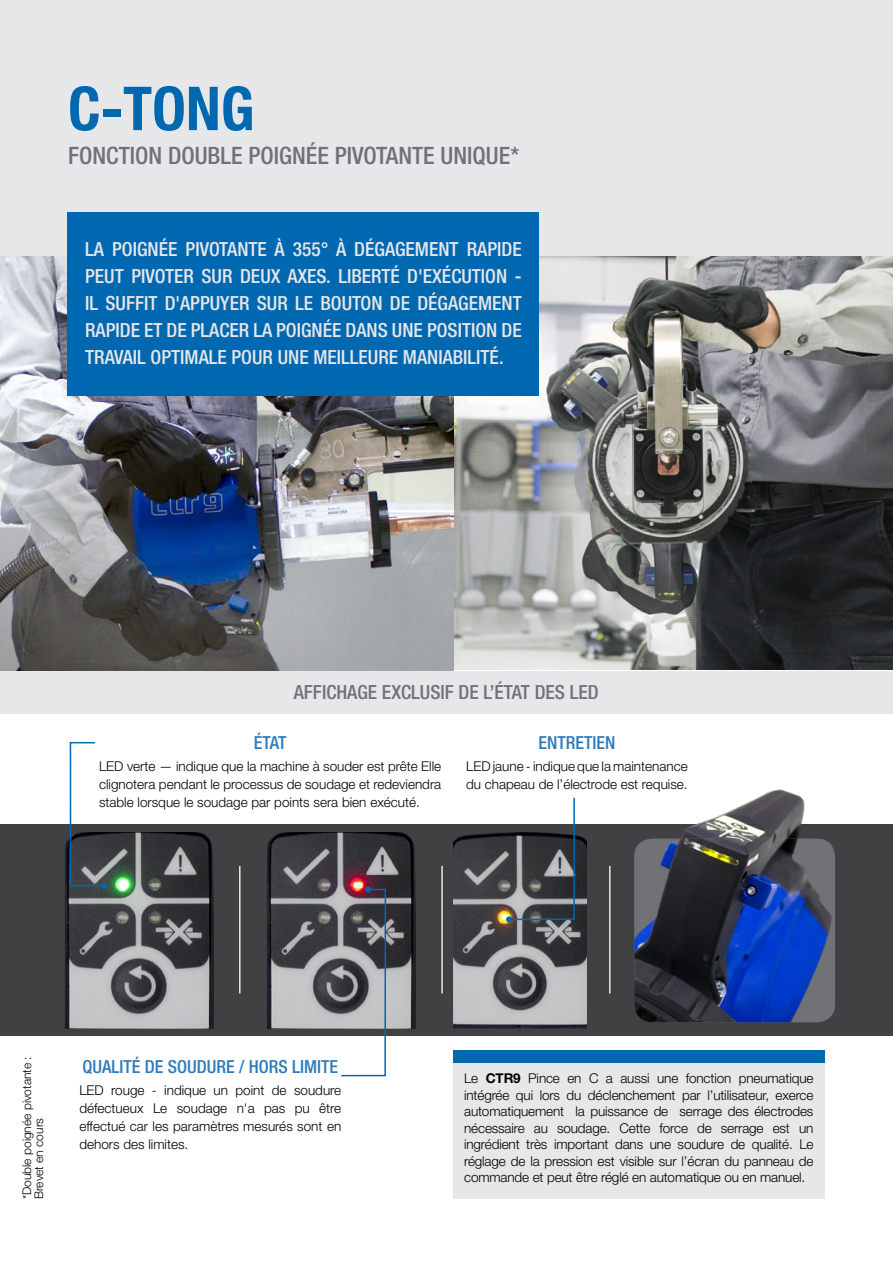
<style>
.page{position:relative;width:893px;height:1263px;background:#fff}
.page>*{position:absolute;margin:0;border:0;box-sizing:border-box;transform-origin:0 0}
.t1{font:700 condensed 60.6px "Helvetica Neue LT Pro";color:#0067b1}
.t2{font:500 condensed 24px "Helvetica Neue LT Pro";color:#717275}
.t3{font:500 condensed 19.5px/27px "Helvetica Neue LT Pro";color:#e6e7e8;text-align:justify}
.t4{font:500 condensed 19.5px "Helvetica Neue LT Pro";color:#717275}
.t5{font:500 condensed 18px "Helvetica Neue LT Pro";color:#2e7bbd}
.t6{font:300 13.5px/16.5px "Helvetica Neue LT Pro";color:#000;text-align:justify}
.t7{font:300 12px "Helvetica Neue LT Pro";color:#000}
.s1{font-weight:700}
</style>
<div class="page">
<img style="left:453px;top:255px;width:440px;height:415px">
<div style="left:0;top:0;width:893px;height:255px;background:#e6e7e8"></div>
<div style="left:0;top:824px;width:893px;height:211px;background:#414042"></div>
<div style="left:0;top:671px;width:893px;height:43px;background:#e6e7e8"></div>
<div style="left:453px;top:1059px;width:372px;height:140px;background:#e6e7e8"></div>
<div style="left:453px;top:1050px;width:372px;height:13px;background:#0067b1"></div>
<img style="left:0;top:256px;width:453px;height:415px">
<div style="left:68px;top:212px;width:471px;height:183px;background:#0067b1"></div>
<hr style="left:239px;top:866px;width:2px;height:127px;background:#e6e7e8">
<hr style="left:441px;top:866px;width:2px;height:127px;background:#e6e7e8">
<hr style="left:609px;top:866px;width:2px;height:127px;background:#e6e7e8">
<img style="left:453px;top:833px;width:134px;height:196px">
<img style="left:267px;top:833px;width:148px;height:196px">
<img style="left:65px;top:833px;width:148px;height:196px">
<svg style="left:506px;top:797px;width:70px;height:125px"></svg>
<svg style="left:69px;top:741px;width:38px;height:148px"></svg>
<svg style="left:340px;top:886px;width:47px;height:191px"></svg>
<img style="left:681px;top:789px;width:124px;height:49px">
<img style="left:634px;top:838px;width:201px;height:184px">
<p class="t1" style="left:68px;top:72px;width:188px">C-TONG</p>
<p class="t2" style="left:68px;top:141px;width:453px">FONCTION DOUBLE POIGNÉE PIVOTANTE UNIQUE*</p>
<p class="t3" style="left:85px;top:235px;width:438px">LA POIGNÉE PIVOTANTE À 355° À DÉGAGEMENT RAPIDE PEUT PIVOTER SUR DEUX AXES. LIBERTÉ D'EXÉCUTION - IL SUFFIT D'APPUYER SUR LE BOUTON DE DÉGAGEMENT RAPIDE ET DE PLACER LA POIGNÉE DANS UNE POSITION DE TRAVAIL OPTIMALE POUR UNE MEILLEURE MANIABILITÉ.</p>
<p class="t4" style="left:294px;top:680px;width:306px">AFFICHAGE EXCLUSIF DE L’ÉTAT DES LED</p>
<p class="t5" style="left:254px;top:731px;width:34px">ÉTAT</p>
<p class="t6" style="left:99px;top:757px;width:344px;line-height:18px">LED verte — indique que la machine à souder est prête Elle clignotera pendant le processus de soudage et redeviendra stable lorsque le soudage par points sera bien exécuté.</p>
<p class="t5" style="left:538px;top:731px;width:78px">ENTRETIEN</p>
<p class="t6" style="left:466px;top:757px;width:223px;line-height:18px">LED jaune - indique que la maintenance du chapeau de l’électrode est requise.</p>
<p class="t7" style="left:20px;top:1199px;width:144px;rotate:-90deg">*Double poignée pivotante :</p>
<p class="t7" style="left:32px;top:1199px;width:83px;rotate:-90deg">Brevet en cours</p>
<p class="t5" style="left:83px;top:1056px;width:257px">QUALITÉ DE SOUDURE / HORS LIMITE</p>
<p class="t6" style="left:79px;top:1081px;width:263px;line-height:18px">LED rouge - indique un point de soudure défectueux Le soudage n'a pas pu être effectué car les paramètres mesurés sont en dehors des limites.</p>
<p class="t6" style="left:464px;top:1070px;width:351px">Le <span class="s1">CTR9</span> Pince en C a aussi une fonction pneumatique intégrée qui lors du déclenchement par l’utilisateur, exerce automatiquement la puissance de serrage des électrodes nécessaire au soudage. Cette force de serrage est un ingrédient très important dans une soudure de qualité. Le réglage de la pression est visible sur l’écran du panneau de commande et peut être réglé en automatique ou en manuel.</p>
</div>
